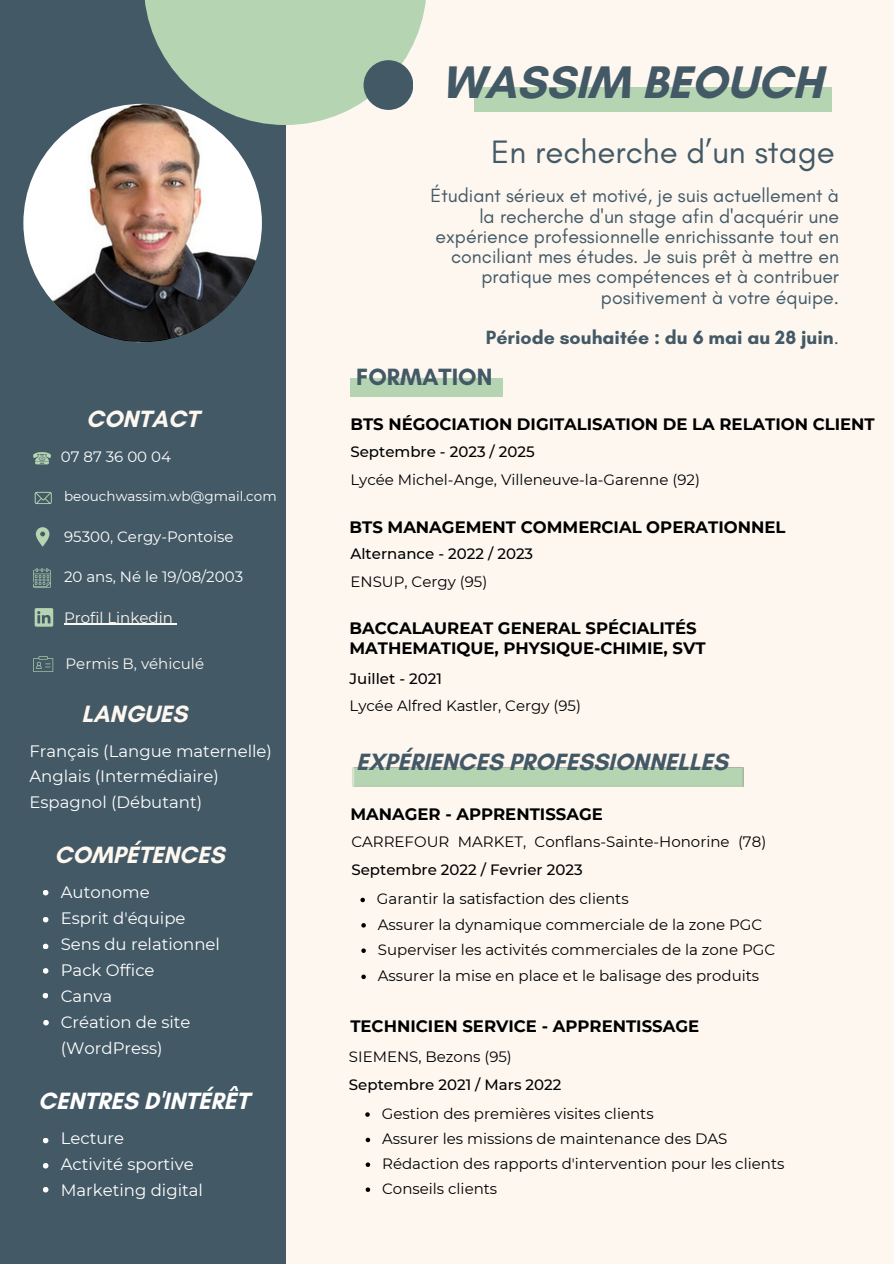
<style>
.page{position:relative;width:894px;height:1264px;background:#fff}
.page>*{position:absolute;margin:0;border:0;box-sizing:border-box;transform-origin:0 0}
.t1{font:700 46.5px "Glacial Indifference";color:#435966}
.t2{font:33px "Glacial Indifference";color:#435966}
.t3{font:700 24px "Glacial Indifference";color:#435966}
.t4{font:700 24px "Glacial Indifference";color:#fdf7f0}
.t5{font:700 24px "Glacial Indifference";color:#fff}
.t6{font:19.5px/20.2px "Glacial Indifference";color:#435966;text-align:right}
.t7{font:700 19.5px "Glacial Indifference";color:#435966}
.t8{font:700 16.5px/20.2px "Montserrat";color:#000}
.t9{font:16.5px/25.8px "Montserrat";color:#fff}
.t10{font:15px/28.2px "Montserrat";color:#000}
.t11{font:500 15px/28.2px "Montserrat";color:#000}
.t12{font:15px "Montserrat";color:#fff}
.t13{font:15px "Montserrat";color:#fdf7f0}
.t14{font:13.5px "Montserrat";color:#fff}
.s1{font-weight:400}
.s2{font-weight:500}
</style>
<div class="page">
<div style="left:0;top:0;width:893px;height:1263px;background:#fdf7f0"></div>
<div style="left:0;top:0;width:285px;height:1263px;background:#435966"></div>
<svg style="left:144px;top:0;width:282px;height:125px"></svg>
<div style="left:474px;top:87px;width:357px;height:25px;background:#b5d4b1"></div>
<div style="left:350px;top:378px;width:152px;height:19px;background:#b5d4b1"></div>
<div style="left:363px;top:60px;width:50px;height:50px;background:#435966;border-radius:50%"></div>
<svg style="left:43px;top:890px;width:5px;height:5px"></svg>
<svg style="left:43px;top:917px;width:5px;height:5px"></svg>
<svg style="left:43px;top:943px;width:5px;height:6px"></svg>
<svg style="left:43px;top:968px;width:5px;height:5px"></svg>
<svg style="left:43px;top:993px;width:5px;height:5px"></svg>
<svg style="left:43px;top:1138px;width:5px;height:5px"></svg>
<svg style="left:43px;top:1163px;width:5px;height:5px"></svg>
<svg style="left:43px;top:1187px;width:5px;height:5px"></svg>
<svg style="left:33px;top:568px;width:18px;height:20px"></svg>
<svg style="left:35px;top:608px;width:18px;height:18px"></svg>
<svg style="left:36px;top:527px;width:13px;height:19px"></svg>
<svg style="left:35px;top:492px;width:17px;height:12px"></svg>
<img style="left:23px;top:104px;width:239px;height:238px;border-radius:119px">
<svg style="left:43px;top:1020px;width:6px;height:5px"></svg>
<svg style="left:33px;top:656px;width:20px;height:16px"></svg>
<svg style="left:33px;top:452px;width:18px;height:12px"></svg>
<svg style="left:361px;top:923px;width:5px;height:4px"></svg>
<svg style="left:361px;top:974px;width:5px;height:5px"></svg>
<svg style="left:365px;top:1137px;width:5px;height:5px"></svg>
<svg style="left:365px;top:1187px;width:5px;height:4px"></svg>
<svg style="left:360px;top:897px;width:5px;height:5px"></svg>
<svg style="left:361px;top:948px;width:5px;height:4px"></svg>
<svg style="left:365px;top:1112px;width:4px;height:4px"></svg>
<svg style="left:365px;top:1162px;width:5px;height:4px"></svg>
<hr style="left:64px;top:624px;width:109px;height:1px;background:#fdf7f0">
<h2 class="t4" style="left:86px;top:404px;width:114px">CONTACT</h2>
<h4 class="t12" style="left:61px;top:448px;width:112px">07 87 36 00 04</h4>
<h5 class="t14" style="left:64px;top:488px;width:214px">beouchwassim.wb@gmail.com</h5>
<h6 class="t12" style="left:64px;top:527px;width:171px">95300, Cergy-Pontoise</h6>
<h3 class="t12" style="left:64px;top:567px;width:180px">20 ans, Né le 19/08/2003</h3>
<p class="t13" style="left:64px;top:608px;width:110px">Profil Linkedin</p>
<p class="t13" style="left:65px;top:654px;width:140px">Permis B, véhiculé</p>
<h4 class="t4" style="left:81px;top:699px;width:107px">LANGUES</h4>
<h3 class="t9" style="left:29px;top:737px;width:244px">Français (Langue maternelle)<br>Anglais (Intermédiaire)<br>Espagnol (Débutant)</h3>
<h5 class="t4" style="left:55px;top:840px;width:171px">COMPÉTENCES</h5>
<h6 class="t9" style="left:61px;top:879px;width:161px">Autonome<br>Esprit d'équipe<br>Sens du relationnel<br>Pack Office<br>Canva<br>Création de site (WordPress)</h6>
<h5 class="t5" style="left:38px;top:1086px;width:212px">CENTRES D'INTÉRÊT</h5>
<h6 class="t9" style="left:61px;top:1124px;width:144px">Lecture<br>Activité sportive<br>Marketing digital</h6>
<h6 class="t1" style="left:442px;top:54px;width:382px">WASSIM BEOUCH</h6>
<p class="t2" style="left:491px;top:132px;width:345px">En recherche d’un stage</p>
<p class="t6" style="left:430px;top:185px;width:410px">Étudiant sérieux et motivé, je suis actuellement à la recherche d'un stage afin d'acquérir une expérience professionnelle enrichissante tout en conciliant mes études. Je suis prêt à mettre en pratique mes compétences et à contribuer positivement à votre équipe.</p>
<p class="t7" style="left:486px;top:325px;width:354px">Période souhaitée : du 6 mai au 28 juin<span class="s1">.</span></p>
<p class="t3" style="left:356px;top:362px;width:138px">FORMATION</p>
<h6 class="t8" style="left:350px;top:414px;width:525px">BTS NÉGOCIATION DIGITALISATION DE LA RELATION CLIENT</h6>
<p class="t10" style="left:350px;top:437px;width:351px"><span class="s2">Septembre - 2023 / 2025<br></span>Lycée Michel-Ange, Villeneuve-la-Garenne (92)</p>
<p class="t8" style="left:349px;top:516px;width:437px">BTS MANAGEMENT COMMERCIAL OPERATIONNEL</p>
<h6 class="t11" style="left:350px;top:539px;width:184px">Alternance - 2022 / 2023<br><span class="s1">ENSUP, Cergy (95)</span></h6>
<p class="t8" style="left:349px;top:617px;width:357px">BACCALAUREAT GENERAL SPÉCIALITÉS<br>MATHEMATIQUE, PHYSIQUE-CHIMIE, SVT</p>
<h6 class="t10" style="left:349px;top:665px;width:233px;line-height:27px"><span class="s2">Juillet - 2021<br></span>Lycée Alfred Kastler, Cergy (95)</h6>
<p class="t3" style="left:356px;top:747px;width:373px">EXPÉRIENCES PROFESSIONNELLES</p>
<h6 class="t8" style="left:350px;top:804px;width:254px">MANAGER - APPRENTISSAGE</h6>
<h3 class="t10" style="left:351px;top:827px;width:416px">CARREFOUR MARKET, Conflans-Sainte-Honorine (78)<br><span class="s2">Septembre 2022 / Fevrier 2023</span></h3>
<p class="t10" style="left:377px;top:885px;width:253px">Garantir la satisfaction des clients</p>
<h5 class="t10" style="left:378px;top:935px;width:399px">Superviser les activités commerciales de la zone PGC</h5>
<h6 class="t10" style="left:378px;top:910px;width:386px">Assurer la dynamique commerciale de la zone PGC</h6>
<h3 class="t10" style="left:378px;top:961px;width:383px">Assurer la mise en place et le balisage des produits</h3>
<h6 class="t8" style="left:350px;top:1016px;width:350px">TECHNICIEN SERVICE - APPRENTISSAGE</h6>
<h3 class="t11" style="left:349px;top:1042px;width:214px"><span class="s1">SIEMENS, Bezons (95)<br></span>Septembre 2021 / Mars 2022</h3>
<h6 class="t10" style="left:381px;top:1099px;width:273px">Gestion des premières visites clients</h6>
<p class="t10" style="left:382px;top:1149px;width:403px">Rédaction des rapports d'intervention pour les clients</p>
<p class="t10" style="left:382px;top:1124px;width:346px">Assurer les missions de maintenance des DAS</p>
<h1 class="t10" style="left:382px;top:1174px;width:117px">Conseils clients</h1>
</div>
